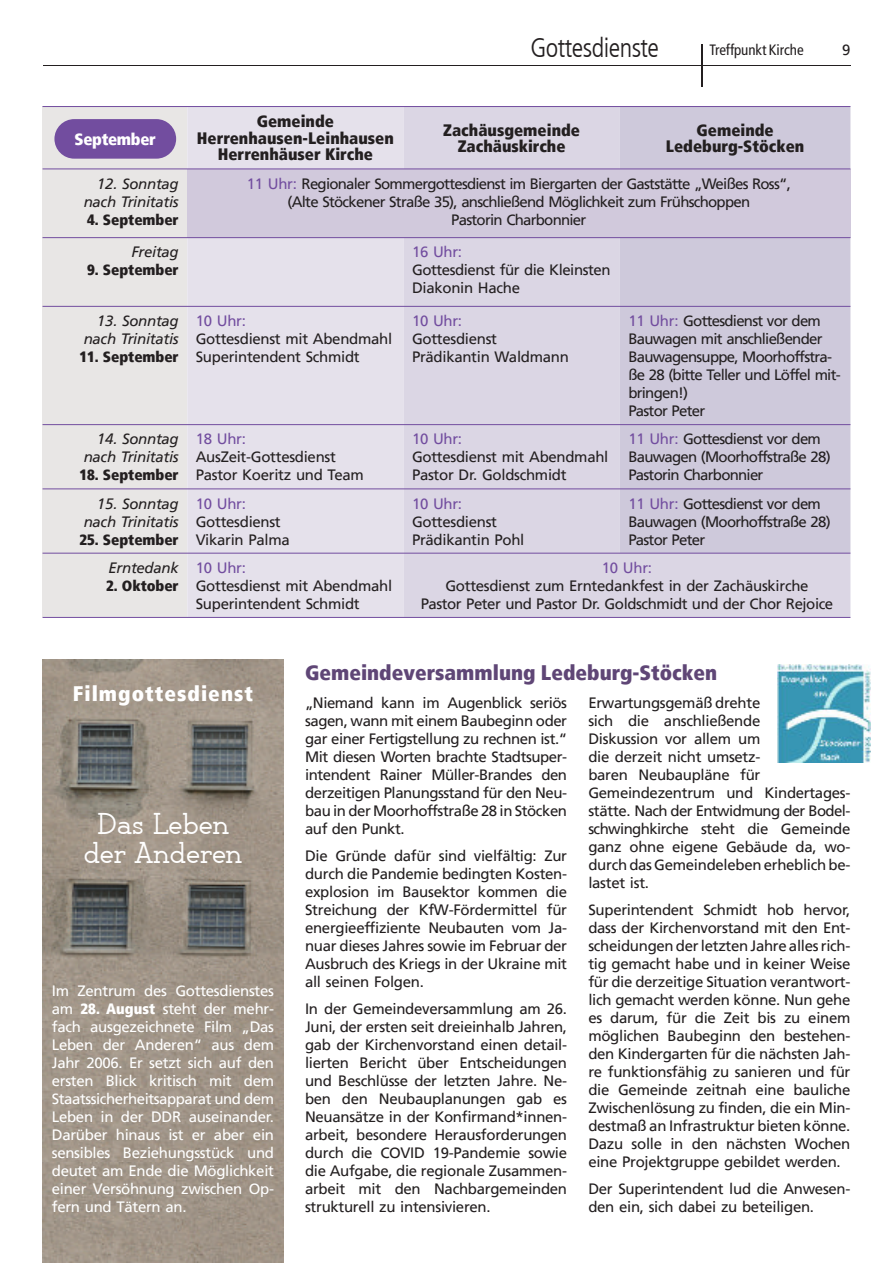
<style>
.page{position:relative;width:893px;height:1263px;background:#fff}
.page>*{position:absolute;margin:0;border:0;box-sizing:border-box;transform-origin:0 0}
.t1{font:30px/28.7px "Backtalk Serif BTN";color:#fff;text-align:center}
.t2{font:300 condensed 27px "Frutiger LT";letter-spacing:-.02em;color:#231f20}
.t3{font:900 condensed 21px "Frutiger LT";color:#5f4676}
.t4{font:900 condensed 21px "Frutiger LT";letter-spacing:.05em;color:#fff}
.t5{font:900 condensed 16.5px/16.5px "Frutiger LT";color:#231f20;text-align:center}
.t6{font:900 condensed 16.5px "Frutiger LT";letter-spacing:-.02em;color:#fff}
.t7{font:15px/18px "Frutiger LT";letter-spacing:-.02em;color:#231f20}
.t8{font:15px/18px "Frutiger LT";letter-spacing:-.05em;color:#231f20}
.t9{font:15px/18px "Frutiger LT";letter-spacing:-.02em;color:#fff;text-align:justify}
.t10{font:italic 15px/18px "Frutiger LT";letter-spacing:-.02em;color:#231f20;text-align:right}
.t11{font:900 condensed 15px "Frutiger LT";letter-spacing:-.005em;color:#231f20}
.t12{font:15px "Frutiger LT";letter-spacing:-.02em;color:#724d9f}
.t13{font:condensed 15px "Frutiger LT";letter-spacing:-.005em;color:#231f20}
.s1{color:#724d9f}
.s2{font-weight:900;font-stretch:condensed}
</style>
<div class="page">
<hr style="left:702px;top:44px;width:1px;height:43px;background:#231f20">
<hr style="left:43px;top:65px;width:807px;height:1px;background:#231f20">
<div style="left:43px;top:107px;width:144px;height:510px;background:#e8e6e5"></div>
<div style="left:187px;top:107px;width:216px;height:510px;background:#e5e1eb"></div>
<div style="left:403px;top:107px;width:447px;height:510px;background:#dbd6e4"></div>
<div style="left:620px;top:107px;width:230px;height:446px;background:#cec9db"></div>
<div style="left:187px;top:169px;width:663px;height:69px;background:#d1c9dc"></div>
<hr style="left:43px;top:106px;width:807px;height:1px;background:#724d9f">
<hr style="left:43px;top:169px;width:807px;height:1px;background:#724d9f">
<hr style="left:43px;top:237px;width:807px;height:1px;background:#724d9f">
<hr style="left:43px;top:306px;width:807px;height:1px;background:#724d9f">
<hr style="left:43px;top:424px;width:807px;height:1px;background:#724d9f">
<hr style="left:43px;top:489px;width:807px;height:1px;background:#724d9f">
<hr style="left:43px;top:553px;width:807px;height:1px;background:#724d9f">
<hr style="left:43px;top:617px;width:807px;height:1px;background:#724d9f">
<div style="left:54px;top:119px;width:122px;height:40px;background:#724d9f;border-radius:20px"></div>
<img style="left:778px;top:665px;width:93px;height:97px">
<img style="left:43px;top:659px;width:240px;height:41px">
<img style="left:43px;top:700px;width:240px;height:247px">
<img style="left:43px;top:947px;width:240px;height:82px">
<img style="left:43px;top:1029px;width:240px;height:71px">
<img style="left:43px;top:1100px;width:240px;height:63px">
<img style="left:43px;top:1163px;width:240px;height:33px">
<img style="left:43px;top:1196px;width:240px;height:67px">
<h2 class="t2" style="left:530px;top:37px;width:130px">Gottesdienste</h2>
<h2 class="t2" style="left:599px;top:37px;width:62px">Rubrik</h2>
<p class="t13" style="left:709px;top:44px;width:96px">Treffpunkt Kirche</p>
<p class="t7" style="left:842px;top:42px;width:10px">9</p>
<p class="t6" style="left:75px;top:133px;width:83px">September</p>
<p class="t10" style="left:84px;top:176px;width:96px">12. Sonntag nach Trinitatis</p>
<p class="t11" style="left:87px;top:213px;width:93px">4. September</p>
<p class="t10" style="left:131px;top:244px;width:49px">Freitag</p>
<p class="t11" style="left:87px;top:264px;width:93px">9. September</p>
<p class="t10" style="left:84px;top:313px;width:96px">13. Sonntag nach Trinitatis</p>
<p class="t11" style="left:79px;top:351px;width:101px">11. September</p>
<p class="t10" style="left:84px;top:431px;width:96px">14. Sonntag nach Trinitatis</p>
<p class="t11" style="left:79px;top:469px;width:101px">18. September</p>
<p class="t10" style="left:84px;top:496px;width:96px">15. Sonntag nach Trinitatis</p>
<p class="t11" style="left:79px;top:533px;width:101px">25. September</p>
<p class="t10" style="left:109px;top:560px;width:72px">Erntedank</p>
<p class="t11" style="left:106px;top:580px;width:74px">2. Oktober</p>
<p class="t5" style="left:197px;top:115px;width:199px">Gemeinde<br>Herrenhausen-Leinhausen<br>Herrenhäuser Kirche</p>
<p class="t5" style="left:443px;top:123px;width:138px">Zachäusgemeinde<br>Zachäuskirche</p>
<p class="t5" style="left:666px;top:123px;width:140px">Gemeinde<br>Ledeburg-Stöcken</p>
<p class="t8" style="left:247px;top:176px;width:546px;text-align:center"><span class="s1">11 Uhr:</span> Regionaler Sommergottesdienst im Biergarten der Gaststätte „Weißes Ross“, (Alte Stöckener Straße 35), anschließend Möglichkeit zum Frühschoppen<br>Pastorin Charbonnier</p>
<p class="t12" style="left:196px;top:315px;width:52px">10 Uhr:</p>
<p class="t7" style="left:196px;top:331px;width:198px">Gottesdienst mit Abendmahl<br>Superintendent Schmidt</p>
<p class="t12" style="left:196px;top:433px;width:52px">18 Uhr:</p>
<p class="t7" style="left:196px;top:449px;width:170px">AusZeit-Gottesdienst<br>Pastor Koeritz und Team</p>
<p class="t12" style="left:196px;top:497px;width:52px">10 Uhr:</p>
<p class="t7" style="left:196px;top:514px;width:95px">Gottesdienst<br>Vikarin Palma</p>
<p class="t12" style="left:196px;top:562px;width:52px">10 Uhr:</p>
<p class="t7" style="left:196px;top:578px;width:198px">Gottesdienst mit Abendmahl<br>Superintendent Schmidt</p>
<p class="t12" style="left:412px;top:246px;width:52px">16 Uhr:</p>
<p class="t7" style="left:412px;top:262px;width:200px">Gottesdienst für die Kleinsten<br>Diakonin Hache</p>
<p class="t12" style="left:412px;top:315px;width:52px">10 Uhr:</p>
<p class="t7" style="left:412px;top:331px;width:158px">Gottesdienst<br>Prädikantin Waldmann</p>
<p class="t12" style="left:412px;top:433px;width:52px">10 Uhr:</p>
<p class="t7" style="left:412px;top:449px;width:198px">Gottesdienst mit Abendmahl<br>Pastor Dr. Goldschmidt</p>
<p class="t12" style="left:412px;top:497px;width:52px">10 Uhr:</p>
<p class="t7" style="left:412px;top:514px;width:114px">Gottesdienst<br>Prädikantin Pohl</p>
<p class="t8" style="left:628px;top:313px;width:214px"><span class="s1">11 Uhr:</span> Gottesdienst vor dem<br>Bauwagen mit anschließender<br>Bauwagensuppe, Moorhoffstra&shy;ße 28 (bitte Teller und Löffel mit&shy;bringen!)<br>Pastor Peter</p>
<p class="t8" style="left:628px;top:431px;width:204px"><span class="s1">11 Uhr:</span> Gottesdienst vor dem<br>Bauwagen (Moorhoffstraße 28)<br>Pastorin Charbonnier</p>
<p class="t8" style="left:628px;top:496px;width:204px"><span class="s1">11 Uhr:</span> Gottesdienst vor dem<br>Bauwagen (Moorhoffstraße 28)<br>Pastor Peter</p>
<p class="t12" style="left:602px;top:562px;width:52px">10 Uhr:</p>
<p class="t7" style="left:421px;top:578px;width:414px;text-align:center">Gottesdienst zum Erntedankfest in der Zachäuskirche<br>Pastor Peter und Pastor Dr. Goldschmidt und der Chor Rejoice</p>
<h3 class="t4" style="left:73px;top:685px;width:182px">Filmgottesdienst</h3>
<h1 class="t1" style="left:84px;top:810px;width:160px">Das Leben der Anderen</h1>
<p class="t9" style="left:52px;top:983px;width:224px">Im Zentrum des Gottesdienstes am <span class="s2">28. August</span> steht der mehr&shy;fach ausgezeichnete Film „Das Leben der Anderen“ aus dem Jahr 2006. Er setzt sich auf den ersten Blick kritisch mit dem Staatssicherheitsapparat und dem Leben in der DDR auseinander.<br>Darüber hinaus ist er aber ein sensibles Beziehungsstück und deutet am Ende die Möglichkeit einer Versöhnung zwischen Op&shy;fern und Tätern an.</p>
<h3 class="t3" style="left:305px;top:664px;width:414px">Gemeindeversammlung Ledeburg-Stöcken</h3>
<p class="t7" style="left:305px;top:695px;width:264px;text-align:justify">„Niemand kann im Augenblick seriös sagen, wann mit einem Baubeginn oder gar einer Fertigstellung zu rechnen ist.“ Mit diesen Worten brachte Stadtsuper&shy;intendent Rainer Müller-Brandes den derzeitigen Planungsstand für den Neu&shy;bau in der Moorhoffstraße 28 in Stöcken auf den Punkt.</p>
<p class="t7" style="left:305px;top:848px;width:264px;text-align:justify">Die Gründe dafür sind vielfältig: Zur durch die Pandemie bedingten Kosten&shy;explosion im Bausektor kommen die Streichung der KfW-Fördermittel für energieeffiziente Neubauten vom Ja&shy;nuar dieses Jahres sowie im Februar der Ausbruch des Kriegs in der Ukraine mit all seinen Folgen.</p>
<p class="t7" style="left:305px;top:1001px;width:264px;text-align:justify">In der Gemeindeversammlung am 26.<br>Juni, der ersten seit dreieinhalb Jahren, gab der Kirchenvorstand einen detail&shy;lierten Bericht über Entscheidungen und Beschlüsse der letzten Jahre. Ne&shy;ben den Neubauplanungen gab es Neuansätze in der Konfirmand*innen&shy;arbeit, besondere Herausforderungen durch die COVID 19-Pandemie sowie die Aufgabe, die regionale Zusammen&shy;arbeit mit den Nachbargemeinden strukturell zu intensivieren.</p>
<p class="t7" style="left:588px;top:695px;width:264px">Erwartungsgemäß drehte<br>sich die anschließende<br>Diskussion vor allem um<br>die derzeit nicht umsetz-<br>baren Neubaupläne für<br>Gemeindezentrum und Kindertages&shy;stätte. Nach der Entwidmung der Bodel&shy;schwinghkirche steht die Gemeinde ganz ohne eigene Gebäude da, wo&shy;durch das Gemeindeleben erheblich be&shy;lastet ist.</p>
<p class="t7" style="left:588px;top:902px;width:264px;text-align:justify">Superintendent Schmidt hob hervor, dass der Kirchenvorstand mit den Ent&shy;scheidungen der letzten Jahre alles rich&shy;tig gemacht habe und in keiner Weise für die derzeitige Situation verantwort&shy;lich gemacht werden könne. Nun gehe es darum, für die Zeit bis zu einem möglichen Baubeginn den bestehen&shy;den Kindergarten für die nächsten Jah&shy;re funktionsfähig zu sanieren und für die Gemeinde zeitnah eine bauliche Zwischenlösung zu finden, die ein Min&shy;destmaß an Infrastruktur bieten könne.<br>Dazu solle in den nächsten Wochen eine Projektgruppe gebildet werden.</p>
<p class="t7" style="left:588px;top:1181px;width:264px">Der Superintendent lud die Anwesen&shy;den ein, sich dabei zu beteiligen.</p>
</div>
